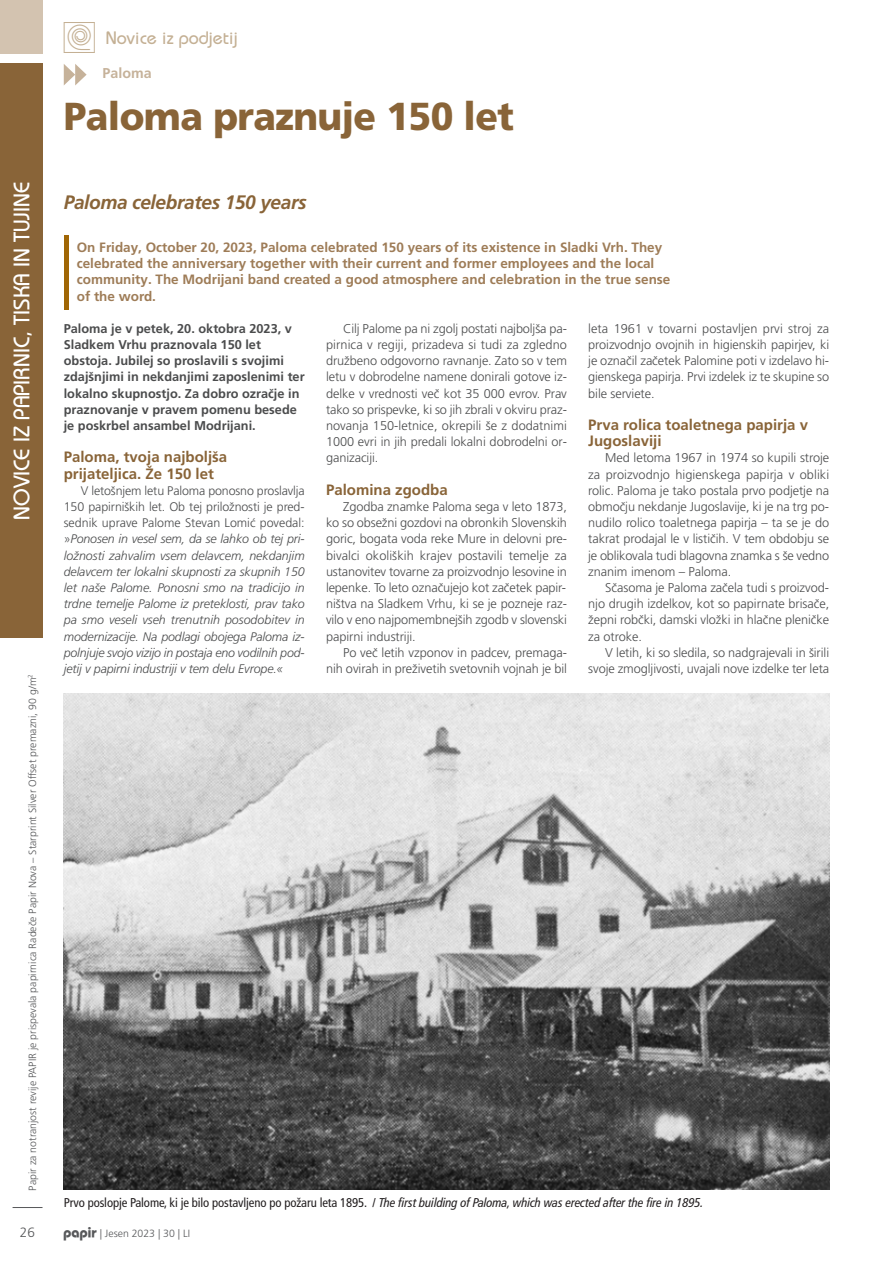
<style>
.page{position:relative;width:893px;height:1263px;background:#fff}
.page>*{position:absolute;margin:0;border:0;box-sizing:border-box;transform-origin:0 0}
.t1{font:45px "Revija Papir";color:#c4b094}
.t2{font:900 39px "Frutiger LT Pro";letter-spacing:-.015em;color:#896438;scale:.95 1}
.t3{font:500 22.5px "Bauhaus Std";color:#fff}
.t4{font:italic 700 19.5px "Frutiger LT Pro";letter-spacing:-.02em;color:#896438}
.t5{font:500 18px "Bauhaus Std";color:#c4b094}
.t6{font:700 15px/16.2px "Frutiger LT Pro";color:#896438}
.t7{font:700 14.25px "Frutiger LT Pro";color:#c6b29a}
.t8{font:700 13.5px/16.2px "Frutiger LT Pro";color:#9e7c57}
.t9{font:300 13.5px "Frutiger LT Pro";color:#57585a}
.t10{font:300 12.75px/16.2px "Frutiger LT Pro";letter-spacing:-.005em;color:#4b4c4d;text-align:justify}
.t11{font:700 12.75px/16.2px "Frutiger LT Pro";color:#4b4c4d}
.t12{font:italic condensed 12.75px "Frutiger LT Pro";letter-spacing:-.01em;color:#231f20}
.t13{font:italic 300 12.45px/16.2px "Frutiger LT Pro";letter-spacing:-.01em;color:#4b4c4d;text-align:justify}
.t14{font:300 10.5px "Frutiger LT Pro";color:#57585a}
.s1{font-style:normal}
.s2{font-family:"Bauhaus Std";font-weight:500;font-size:21px}
</style>
<div class="page">
<div style="left:0;top:0;width:43px;height:53px;background:#d3c3b0"></div>
<div style="left:0;top:64px;width:43px;height:574px;background:#896438"></div>
<hr style="left:13px;top:1207px;width:30px;height:1px;background:#57585a">
<hr style="left:64px;top:236px;width:4px;height:74px;background:#a06605">
<svg style="left:64px;top:64px;width:23px;height:21px"></svg>
<img style="left:64px;top:693px;width:765px;height:496px">
<p class="t1" style="left:64px;top:22px;width:33px">n</p>
<p class="t5" style="left:106px;top:31px;width:134px">Novice iz podjetij</p>
<p class="t7" style="left:103px;top:68px;width:51px">Paloma</p>
<p class="t3" style="left:13px;top:520px;width:339px;rotate:-90deg">NOVICE IZ PAPIRNIC, TISKA IN TUJINE</p>
<p class="t14" style="left:28px;top:1190px;width:518px;rotate:-90deg">Papir za notranjost revije PAPIR je prispevala papirnica Radeče Papir Nova – Starprint Silver Offset premazni, 90 g/m<sup>2</sup></p>
<p class="t2" style="left:64px;top:101px;width:475px">Paloma praznuje 150 let</p>
<p class="t4" style="left:64px;top:194px;width:244px">Paloma celebrates 150 years</p>
<p class="t8" style="left:77px;top:240px;width:595px">On Friday, October 20, 2023, Paloma celebrated 150 years of its existence in Sladki Vrh. They celebrated the anniversary together with their current and former employees and the local community. The Modrijani band created a good atmosphere and celebration in the true sense of the word.</p>
<p class="t11" style="left:64px;top:321px;width:242px">Paloma je v petek, 20. oktobra 2023, v Sladkem Vrhu praznovala 150 let obstoja. Jubilej so proslavili s svojimi zdajšnjimi in nekdanjimi zaposlenimi ter lokalno skupnostjo. Za dobro ozračje in praznovanje v pravem pomenu besede je poskrbel ansambel Modrijani.</p>
<p class="t6" style="left:64px;top:450px;width:165px">Paloma, tvoja najboljša prijateljica. Že 150 let</p>
<p class="t13" style="left:64px;top:483px;width:242px;text-indent:17px"><span class="s1">V letošnjem letu Paloma ponosno proslavlja 150 papirniških let. Ob tej priložnosti je pred&shy;sednik uprave Palome Stevan Lomić povedal: »</span>Ponosen in vesel sem, da se lahko ob tej pri&shy;ložnosti zahvalim vsem delavcem, nekdanjim delavcem ter lokalni skupnosti za skupnih 150 let naše Palome. Ponosni smo na tradicijo in trdne temelje Palome iz preteklosti, prav tako pa smo veseli vseh trenutnih posodobitev in modernizacije. Na podlagi obojega Paloma iz&shy;polnjuje svojo vizijo in postaja eno vodilnih pod&shy;jetij v papirni industriji v tem delu Evrope.«</p>
<p class="t10" style="left:326px;top:321px;width:242px;text-indent:17px">Cilj Palome pa ni zgolj postati najboljša pa&shy;pirnica v regiji, prizadeva si tudi za zgledno družbeno odgovorno ravnanje. Zato so v tem letu v dobrodelne namene donirali gotove iz&shy;delke v vrednosti več kot 35 000 evrov. Prav tako so prispevke, ki so jih zbrali v okviru praz&shy;novanja 150-letnice, okrepili še z dodatnimi 1000 evri in jih predali lokalni dobrodelni or&shy;ganizaciji.</p>
<p class="t6" style="left:326px;top:483px;width:123px">Palomina zgodba</p>
<p class="t10" style="left:326px;top:499px;width:242px;text-indent:17px">Zgodba znamke Paloma sega v leto 1873, ko so obsežni gozdovi na obronkih Slovenskih goric, bogata voda reke Mure in delovni pre&shy;bivalci okoliških krajev postavili temelje za ustanovitev tovarne za proizvodnjo lesovine in lepenke. To leto označujejo kot začetek papir&shy;ništva na Sladkem Vrhu, ki se je pozneje raz&shy;vilo v eno najpomembnejših zgodb v slovenski papirni industriji.</p>
<p class="t10" style="left:326px;top:645px;width:242px;text-align:right">Po več letih vzponov in padcev, premaga&shy;nih ovirah in preživetih svetovnih vojnah je bil</p>
<p class="t10" style="left:588px;top:321px;width:242px">leta 1961 v tovarni postavljen prvi stroj za proizvodnjo ovojnih in higienskih papirjev, ki je označil začetek Palomine poti v izdelavo hi&shy;gienskega papirja. Prvi izdelek iz te skupine so bile serviete.</p>
<p class="t6" style="left:588px;top:418px;width:221px">Prva rolica toaletnega papirja v<br>Jugoslaviji</p>
<p class="t10" style="left:588px;top:451px;width:242px;text-indent:17px">Med letoma 1967 in 1974 so kupili stroje za proizvodnjo higienskega papirja v obliki rolic. Paloma je tako postala prvo podjetje na območju nekdanje Jugoslavije, ki je na trg po&shy;nudilo rolico toaletnega papirja – ta se je do takrat prodajal le v lističih. V tem obdobju se je oblikovala tudi blagovna znamka s še vedno znanim imenom – Paloma.</p>
<p class="t10" style="left:588px;top:580px;width:242px;text-indent:17px">Sčasoma je Paloma začela tudi s proizvod&shy;njo drugih izdelkov, kot so papirnate brisače, žepni robčki, damski vložki in hlačne pleničke za otroke.</p>
<p class="t10" style="left:588px;top:645px;width:242px;text-align:right">V letih, ki so sledila, so nadgrajevali in širili svoje zmogljivosti, uvajali nove izdelke ter leta</p>
<p class="t12" style="left:64px;top:1197px;width:641px"><span class="s1">Prvo poslopje Palome, ki je bilo postavljeno po požaru leta 1895. /</span> The first building of Paloma, which was erected after the fire in 1895.</p>
<p class="t9" style="left:20px;top:1227px;width:17px">26</p>
<p class="t14" style="left:64px;top:1229px;width:128px"><span class="s2">¡</span> | Jesen 2023 | 30 | LI</p>
</div>
